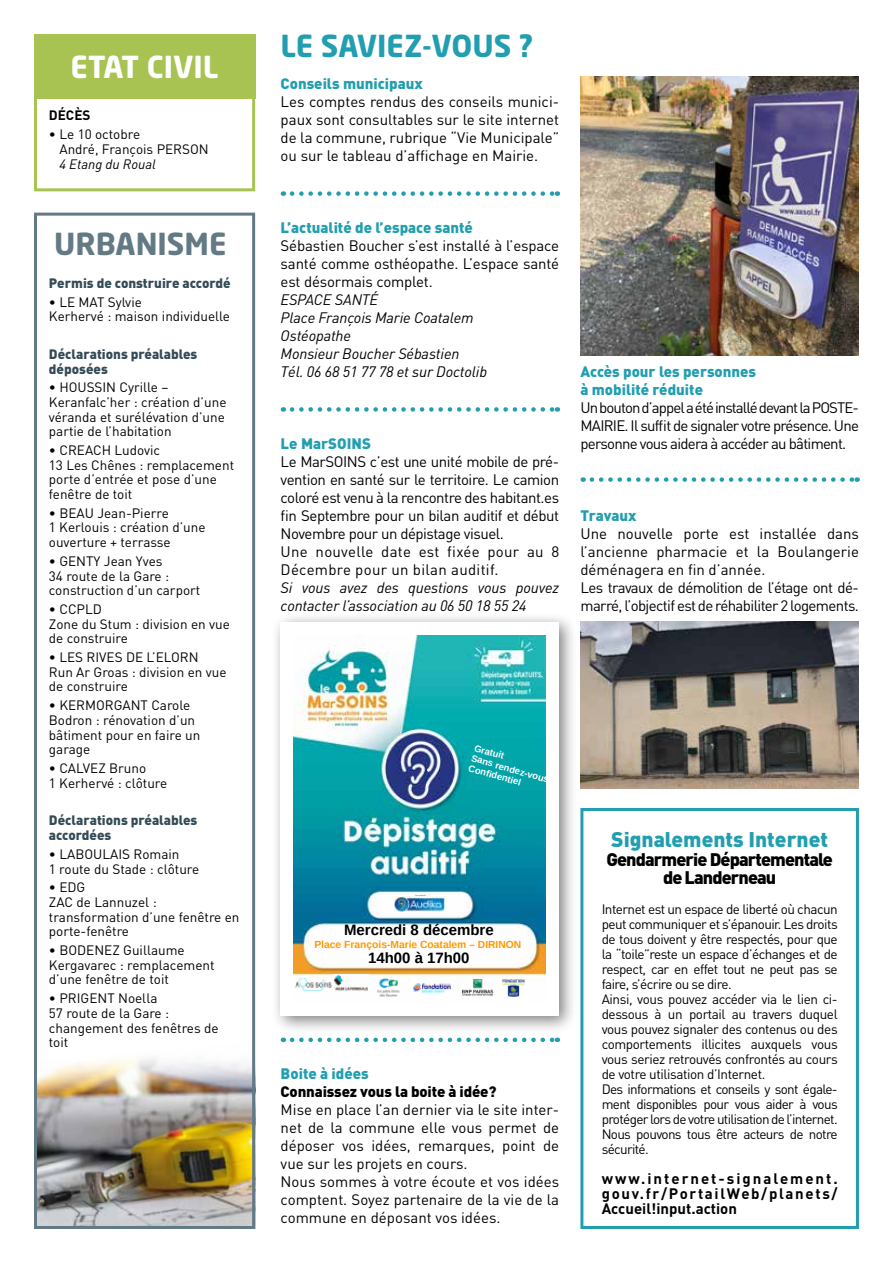
<style>
.page{position:relative;width:893px;height:1263px;background:#fff}
.page>*{position:absolute;margin:0;border:0;box-sizing:border-box;transform-origin:0 0}
.t1{font:700 30px "Neo Sans Pro";color:#219eaf}
.t2{font:700 30px "Neo Sans Pro";color:#637a85}
.t3{font:700 30px "Neo Sans Pro";color:#fff}
.t4{font:900 21px "DIN";color:#219eaf}
.t5{font:900 18px/18px "DIN";letter-spacing:-.05em;color:#000;text-align:center}
.t6{font:15px/18px "DIN";letter-spacing:-.01em;color:#000;text-align:justify}
.t7{font:15px/18px "DIN";letter-spacing:-.03em;color:#000}
.t8{font:italic 15px/18px "DIN";letter-spacing:-.01em;color:#000}
.t9{font:900 15px/18px "DIN";color:#219eaf}
.t10{font:700 15px/15px "DIN";letter-spacing:.11em;color:#000;text-align:justify}
.t11{font:700 15px "Liberation Sans";color:#000}
.t12{font:900 15px "DIN";letter-spacing:-.01em;color:#000}
.t13{font:13.5px/14.5px "DIN";letter-spacing:-.01em;color:#000}
.t14{font:13.5px/15px "DIN";letter-spacing:-.04em;color:#000}
.t15{font:900 13.5px/14.5px "DIN";color:#344b57}
.t16{font:italic 13.5px "DIN";color:#000}
.t17{font:700 13.5px "DIN";color:#000}
.t18{font:700 10.35px "Liberation Sans";color:#f90}
.t19{font:700 9.3px "Liberation Sans";color:#fff}
</style>
<div class="page">
<img style="left:38px;top:1058px;width:213px;height:167px">
<div style="left:34px;top:213px;width:221px;height:1016px;border:3px solid #637a85"></div>
<svg style="left:292px;top:191px;width:266px;height:5px"></svg>
<svg style="left:292px;top:407px;width:266px;height:5px"></svg>
<svg style="left:292px;top:1037px;width:266px;height:5px"></svg>
<div style="left:34px;top:34px;width:221px;height:157px;background:#fff;border:3px solid #a8c352"></div>
<div style="left:34px;top:34px;width:221px;height:64px;background:#a8c352"></div>
<img style="left:580px;top:622px;width:279px;height:167px">
<img style="left:580px;top:77px;width:279px;height:278px">
<div style="left:271px;top:612px;width:307px;height:422px;background:#000;opacity:.5"></div>
<div style="left:281px;top:622px;width:278px;height:394px;background:#fff"></div>
<img style="left:294px;top:635px;width:252px;height:362px">
<img style="left:295px;top:978px;width:36px;height:13px">
<img style="left:395px;top:897px;width:50px;height:14px">
<img style="left:334px;top:975px;width:34px;height:17px">
<img style="left:411px;top:980px;width:42px;height:15px">
<img style="left:461px;top:977px;width:33px;height:20px">
<img style="left:499px;top:979px;width:28px;height:18px">
<img style="left:376px;top:979px;width:24px;height:17px">
<svg style="left:592px;top:477px;width:266px;height:5px"></svg>
<div style="left:580px;top:808px;width:279px;height:421px;border:3px solid #219eaf"></div>
<h1 class="t3" style="left:71px;top:48px;width:149px">ETAT CIVIL</h1>
<p class="t17" style="left:49px;top:106px;width:43px">DÉCÈS</p>
<p class="t13" style="left:59px;top:126px;width:151px;line-height:15px;text-indent:-11px">• Le 10 octobre<br>André, François PERSON</p>
<p class="t16" style="left:59px;top:156px;width:98px">4 Etang du Roual</p>
<h1 class="t2" style="left:54px;top:225px;width:174px">URBANISME</h1>
<p class="t15" style="left:49px;top:275px;width:183px">Permis de construire accordé</p>
<p class="t13" style="left:49px;top:294px;width:183px">• LE MAT Sylvie<br>Kerhervé : maison individuelle</p>
<p class="t15" style="left:49px;top:346px;width:150px">Déclarations préalables déposées</p>
<p class="t13" style="left:49px;top:380px;width:179px">• HOUSSIN Cyrille –<br>Keranfalc’her : création d’une véranda et surélévation d’une partie de l’habitation</p>
<p class="t13" style="left:49px;top:443px;width:187px">• CREACH Ludovic<br>13 Les Chênes : remplacement porte d’entrée et pose d’une fenêtre de toit</p>
<p class="t13" style="left:49px;top:505px;width:158px">• BEAU Jean-Pierre<br>1 Kerlouis : création d’une ouverture + terrasse</p>
<p class="t13" style="left:49px;top:554px;width:153px">• GENTY Jean Yves<br>34 route de la Gare : construction d’un carport</p>
<p class="t13" style="left:49px;top:602px;width:182px">• CCPLD<br>Zone du Stum : division en vue de construire</p>
<p class="t13" style="left:49px;top:650px;width:179px">• LES RIVES DE L’ELORN<br>Run Ar Groas : division en vue de construire</p>
<p class="t13" style="left:49px;top:698px;width:153px">• KERMORGANT Carole<br>Bodron : rénovation d’un bâtiment pour en faire un garage</p>
<p class="t13" style="left:49px;top:761px;width:120px">• CALVEZ Bruno<br>1 Kerhervé : clôture</p>
<p class="t15" style="left:49px;top:812px;width:150px">Déclarations préalables accordées</p>
<p class="t13" style="left:49px;top:846px;width:152px">• LABOULAIS Romain<br>1 route du Stade : clôture</p>
<p class="t13" style="left:49px;top:880px;width:192px">• EDG<br>ZAC de Lannuzel : transformation d’une fenêtre en porte-fenêtre</p>
<p class="t13" style="left:49px;top:943px;width:167px">• BODENEZ Guillaume<br>Kergavarec : remplacement d’une fenêtre de toit</p>
<p class="t13" style="left:49px;top:991px;width:171px">• PRIGENT Noella<br>57 route de la Gare : changement des fenêtres de toit</p>
<h1 class="t1" style="left:281px;top:27px;width:254px">LE SAVIEZ-VOUS ?</h1>
<p class="t9" style="left:281px;top:74px;width:144px">Conseils municipaux</p>
<p class="t6" style="left:281px;top:92px;width:280px">Les comptes rendus des conseils munici&shy;paux sont consultables sur le site internet de la commune, rubrique “Vie Municipale” ou sur le tableau d’affichage en Mairie.</p>
<p class="t9" style="left:281px;top:218px;width:194px">L’actualité de l’espace santé</p>
<p class="t6" style="left:281px;top:236px;width:280px">Sébastien Boucher s’est installé à l’espace santé comme osthéopathe. L’espace santé est désormais complet.</p>
<p class="t8" style="left:281px;top:290px;width:208px">ESPACE SANTÉ<br>Place François Marie Coatalem<br>Ostéopathe<br>Monsieur Boucher Sébastien<br>Tél. 06 68 51 77 78 et sur Doctolib</p>
<p class="t9" style="left:281px;top:434px;width:92px">Le MarSOINS</p>
<p class="t7" style="left:281px;top:452px;width:280px">Le MarSOINS c’est une unité mobile de pré&shy;vention en santé sur le territoire. Le camion coloré est venu à la rencontre des habitant.es fin Septembre pour un bilan auditif et début Novembre pour un dépistage visuel.<br>Une nouvelle date est fixée pour au 8<br>Décembre pour un bilan auditif.</p>
<p class="t8" style="left:281px;top:578px;width:280px">Si vous avez des questions vous pouvez contacter l’association au 06 50 18 55 24</p>
<p class="t9" style="left:580px;top:362px;width:177px">Accès pour les personnes à mobilité réduite</p>
<p class="t6" style="left:580px;top:398px;width:280px">Un bouton d’appel a été installé devant la POSTE-MAIRIE. Il suffit de signaler votre présence. Une personne vous aidera à accéder au bâtiment.</p>
<p class="t9" style="left:580px;top:506px;width:58px">Travaux</p>
<p class="t6" style="left:580px;top:524px;width:280px;text-align:left">Une nouvelle porte est installée dans l’ancienne pharmacie et la Boulangerie déménagera en fin d’année.<br>Les travaux de démolition de l’étage ont dé&shy;marré, l’objectif est de réhabiliter 2 logements.</p>
<p class="t19" style="left:476px;top:744px;width:32px;rotate:16deg">Gratuit</p>
<p class="t19" style="left:470px;top:764px;width:56px;rotate:16deg">Confidentiel</p>
<p class="t19" style="left:473px;top:754px;width:82px;rotate:16deg">Sans rendez-vous</p>
<p class="t11" style="left:344px;top:923px;width:151px">Mercredi 8 décembre</p>
<p class="t18" style="left:314px;top:941px;width:208px">Place François-Marie Coatalem – DIRINON</p>
<p class="t11" style="left:368px;top:952px;width:103px">14h00 à 17h00</p>
<p class="t9" style="left:281px;top:1064px;width:90px">Boite à idées</p>
<p class="t12" style="left:281px;top:1082px;width:217px">Connaissez vous la boite à idée?</p>
<p class="t6" style="left:281px;top:1100px;width:280px;text-align:left">Mise en place l’an dernier via le site inter&shy;net de la commune elle vous permet de déposer vos idées, remarques, point de vue sur les projets en cours.<br>Nous sommes à votre écoute et vos idées comptent. Soyez partenaire de la vie de la commune en déposant vos idées.</p>
<h2 class="t4" style="left:611px;top:825px;width:218px">Signalements Internet</h2>
<h3 class="t5" style="left:606px;top:849px;width:228px">Gendarmerie Départementale de Landerneau</h3>
<p class="t14" style="left:602px;top:901px;width:237px">Internet est un espace de liberté où chacun peut communiquer et s’épanouir. Les droits de tous doivent y être respectés, pour que la “toile”reste un espace d’échanges et de respect, car en effet tout ne peut pas se faire, s’écrire ou se dire.<br>Ainsi, vous pouvez accéder via le lien ci&shy;dessous à un portail au travers duquel vous pouvez signaler des contenus ou des comportements illicites auxquels vous vous seriez retrouvés confrontés au cours de votre utilisation d’Internet.<br>Des informations et conseils y sont égale&shy;ment disponibles pour vous aider à vous protéger lors de votre utilisation de l’internet.<br>Nous pouvons tous être acteurs de notre sécurité.</p>
<p class="t10" style="left:602px;top:1170px;width:238px">www.internet-signalement. gouv.fr/PortailWeb/planets/ Accueil!input.action</p>
</div>
